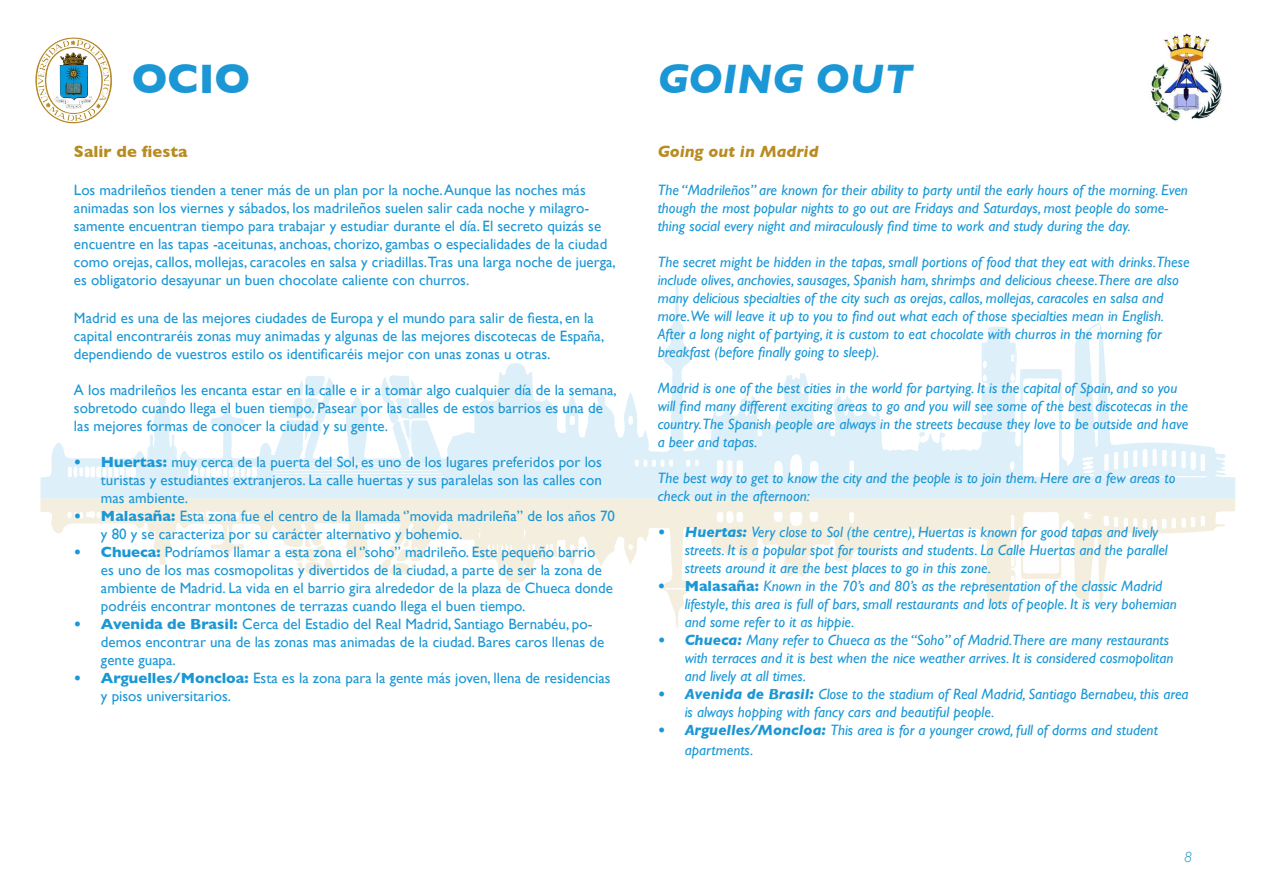
<style>
.page{position:relative;width:1263px;height:893px;background:#fff}
.page>*{position:absolute;margin:0;border:0;box-sizing:border-box;transform-origin:0 0}
.t1{font:italic 700 42px "Gill Sans";color:#1b97d5}
.t2{font:700 42px "Gill Sans";color:#1b97d5}
.t3{font:italic 700 16.5px "Gill Sans";color:#b98c22}
.t4{font:700 16.5px "Gill Sans";color:#b98c22}
.t5{font:italic 15px/18px "Gill Sans";color:#1b97d5}
.t6{font:15px/18px "Gill Sans";color:#1b97d5}
.t7{font:italic 300 15px "Gill Sans";color:#1b97d5}
.s1{font-weight:700}
.s2{font-weight:700;font-style:normal}
</style>
<div class="page">
<svg style="left:40px;top:285px;width:1195px;height:214px"></svg>
<svg style="left:40px;top:499px;width:1195px;height:130px"></svg>
<svg style="left:497px;top:380px;width:2px;height:17px"></svg>
<svg style="left:171px;top:434px;width:7px;height:23px"></svg>
<svg style="left:144px;top:429px;width:12px;height:32px"></svg>
<svg style="left:773px;top:454px;width:29px;height:25px"></svg>
<svg style="left:809px;top:461px;width:11px;height:17px"></svg>
<svg style="left:850px;top:460px;width:4px;height:17px"></svg>
<svg style="left:665px;top:353px;width:24px;height:1px"></svg>
<svg style="left:569px;top:416px;width:6px;height:9px"></svg>
<svg style="left:628px;top:416px;width:5px;height:9px"></svg>
<svg style="left:66px;top:465px;width:70px;height:13px"></svg>
<svg style="left:844px;top:406px;width:4px;height:10px"></svg>
<svg style="left:1082px;top:324px;width:124px;height:154px"></svg>
<svg style="left:634px;top:460px;width:39px;height:7px"></svg>
<svg style="left:504px;top:460px;width:56px;height:7px"></svg>
<svg style="left:686px;top:460px;width:13px;height:7px"></svg>
<svg style="left:982px;top:361px;width:6px;height:20px"></svg>
<svg style="left:928px;top:476px;width:4px;height:5px"></svg>
<svg style="left:982px;top:408px;width:5px;height:7px"></svg>
<svg style="left:786px;top:371px;width:18px;height:23px"></svg>
<svg style="left:745px;top:407px;width:8px;height:10px"></svg>
<svg style="left:1007px;top:341px;width:52px;height:136px"></svg>
<svg style="left:717px;top:459px;width:26px;height:18px"></svg>
<svg style="left:187px;top:466px;width:71px;height:12px"></svg>
<svg style="left:1023px;top:512px;width:36px;height:61px"></svg>
<svg style="left:789px;top:512px;width:14px;height:14px"></svg>
<svg style="left:1011px;top:515px;width:3px;height:23px"></svg>
<svg style="left:773px;top:511px;width:10px;height:11px"></svg>
<svg style="left:809px;top:512px;width:10px;height:10px"></svg>
<svg style="left:716px;top:511px;width:28px;height:12px"></svg>
<svg style="left:666px;top:588px;width:22px;height:1px"></svg>
<svg style="left:848px;top:512px;width:7px;height:11px"></svg>
<svg style="left:1103px;top:516px;width:103px;height:13px"></svg>
<svg style="left:982px;top:530px;width:5px;height:37px"></svg>
<svg style="left:545px;top:544px;width:9px;height:10px"></svg>
<svg style="left:523px;top:564px;width:3px;height:10px"></svg>
<svg style="left:505px;top:564px;width:3px;height:10px"></svg>
<svg style="left:528px;top:544px;width:8px;height:11px"></svg>
<svg style="left:487px;top:544px;width:26px;height:11px"></svg>
<svg style="left:524px;top:528px;width:2px;height:10px"></svg>
<svg style="left:235px;top:512px;width:16px;height:6px"></svg>
<svg style="left:188px;top:510px;width:41px;height:29px"></svg>
<svg style="left:68px;top:510px;width:68px;height:10px"></svg>
<svg style="left:628px;top:544px;width:5px;height:6px"></svg>
<svg style="left:570px;top:544px;width:5px;height:6px"></svg>
<svg style="left:788px;top:564px;width:4px;height:5px"></svg>
<svg style="left:380px;top:538px;width:38px;height:39px"></svg>
<svg style="left:288px;top:536px;width:47px;height:39px"></svg>
<svg style="left:270px;top:373px;width:174px;height:105px"></svg>
<img style="left:35px;top:37px;width:77px;height:87px">
<img style="left:1150px;top:33px;width:72px;height:88px">
<h1 class="t2" style="left:132px;top:46px;width:120px">OCIO</h1>
<h1 class="t1" style="left:658px;top:55px;width:257px">GOING OUT</h1>
<p class="t4" style="left:74px;top:138px;width:115px">Salir de fiesta</p>
<p class="t6" style="left:74px;top:181px;width:543px">Los madrileños tienden a tener más de un plan por la noche. Aunque las noches más animadas son los viernes y sábados, los madrileños suelen salir cada noche y milagro&shy;samente encuentran tiempo para trabajar y estudiar durante el día. El secreto quizás se encuentre en las tapas -aceitunas, anchoas, chorizo, gambas o especialidades de la ciudad como orejas, callos, mollejas, caracoles en salsa y criadillas.Tras una larga noche de juerga, es obligatorio desayunar un buen chocolate caliente con churros.</p>
<p class="t6" style="left:74px;top:309px;width:532px">Madrid es una de las mejores ciudades de Europa y el mundo para salir de fiesta, en la capital encontraréis zonas muy animadas y algunas de las mejores discotecas de España, dependiendo de vuestros estilo os identificaréis mejor con unas zonas u otras.</p>
<p class="t6" style="left:74px;top:381px;width:544px">A los madrileños les encanta estar en la calle e ir a tomar algo cualquier día de la semana, sobretodo cuando llega el buen tiempo. Pasear por las calles de estos barrios es una de las mejores formas de conocer la ciudad y su gente.</p>
<p class="t6" style="left:101px;top:453px;width:502px;text-align:justify;text-indent:-27px"><span class="s1">• Huertas:</span> muy cerca de la puerta del Sol, es uno de los lugares preferidos por los turistas y estudiantes extranjeros. La calle huertas y sus paralelas son las calles con mas ambiente.</p>
<p class="t6" style="left:101px;top:507px;width:516px;text-indent:-27px"><span class="s1">• Malasaña:</span> Esta zona fue el centro de la llamada ‘’movida madrileña’’ de los años 70 y 80 y se caracteriza por su carácter alternativo y bohemio.</p>
<p class="t6" style="left:101px;top:543px;width:513px;text-indent:-27px"><span class="s1">• Chueca:</span> Podríamos llamar a esta zona el ‘’soho’’ madrileño. Este pequeño barrio<br>es uno de los mas cosmopolitas y divertidos de la ciudad, a parte de ser la zona de ambiente de Madrid. La vida en el barrio gira alrededor de la plaza de Chueca donde podréis encontrar montones de terrazas cuando llega el buen tiempo.</p>
<p class="t6" style="left:101px;top:615px;width:505px;text-indent:-27px"><span class="s1">• Avenida de Brasil:</span> Cerca del Estadio del Real Madrid, Santiago Bernabéu, po&shy;demos encontrar una de las zonas mas animadas de la ciudad. Bares caros llenas de gente guapa.</p>
<p class="t6" style="left:101px;top:669px;width:511px;text-indent:-27px"><span class="s1">• Arguelles/Moncloa:</span> Esta es la zona para la gente más joven, llena de residencias y pisos universitarios.</p>
<p class="t3" style="left:658px;top:142px;width:162px">Going out in Madrid</p>
<p class="t5" style="left:658px;top:181px;width:532px">The “Madrileños” are known for their ability to party until the early hours of the morning. Even though the most popular nights to go out are Fridays and Saturdays, most people do some&shy;thing social every night and miraculously find time to work and study during the day.</p>
<p class="t5" style="left:658px;top:253px;width:533px">The secret might be hidden in the tapas, small portions of food that they eat with drinks.These include olives, anchovies, sausages, Spanish ham, shrimps and delicious cheese.There are also many delicious specialties of the city such as orejas, callos, mollejas, caracoles en salsa and more.We will leave it up to you to find out what each of those specialties mean in English.<br>After a long night of partying, it is custom to eat chocolate with churros in the morning for breakfast (before finally going to sleep).</p>
<p class="t5" style="left:658px;top:379px;width:532px">Madrid is one of the best cities in the world for partying. It is the capital of Spain, and so you will find many different exciting areas to go and you will see some of the best discotecas in the country.The Spanish people are always in the streets because they love to be outside and have a beer and tapas.</p>
<p class="t5" style="left:658px;top:469px;width:519px">The best way to get to know the city and the people is to join them. Here are a few areas to check out in the afternoon:</p>
<p class="t5" style="left:685px;top:523px;width:484px;text-indent:-27px"><span class="s1">• Huertas:</span> Very close to Sol (the centre), Huertas is known for good tapas and lively streets. It is a popular spot for tourists and students. La Calle Huertas and the parallel streets around it are the best places to go in this zone.</p>
<p class="t5" style="left:685px;top:577px;width:494px;text-indent:-27px"><span class="s2">• Malasaña:</span> Known in the 70’s and 80’s as the representation of the classic Madrid lifestyle, this area is full of bars, small restaurants and lots of people. It is very bohemian and some refer to it as hippie.</p>
<p class="t5" style="left:685px;top:631px;width:490px;text-indent:-27px"><span class="s1">• Chueca:</span> Many refer to Chueca as the “Soho” of Madrid.There are many restaurants with terraces and it is best when the nice weather arrives. It is considered cosmopolitan and lively at all times.</p>
<p class="t5" style="left:685px;top:685px;width:505px;text-indent:-27px"><span class="s1">• Avenida de Brasil:</span> Close to the stadium of Real Madrid, Santiago Bernabeu, this area is always hopping with fancy cars and beautiful people.</p>
<p class="t5" style="left:685px;top:720px;width:475px;line-height:19.8px;text-indent:-27px"><span class="s1">• Arguelles/Moncloa:</span> This area is for a younger crowd, full of dorms and student apartments.</p>
<p class="t7" style="left:1184px;top:848px;width:9px">8</p>
</div>
